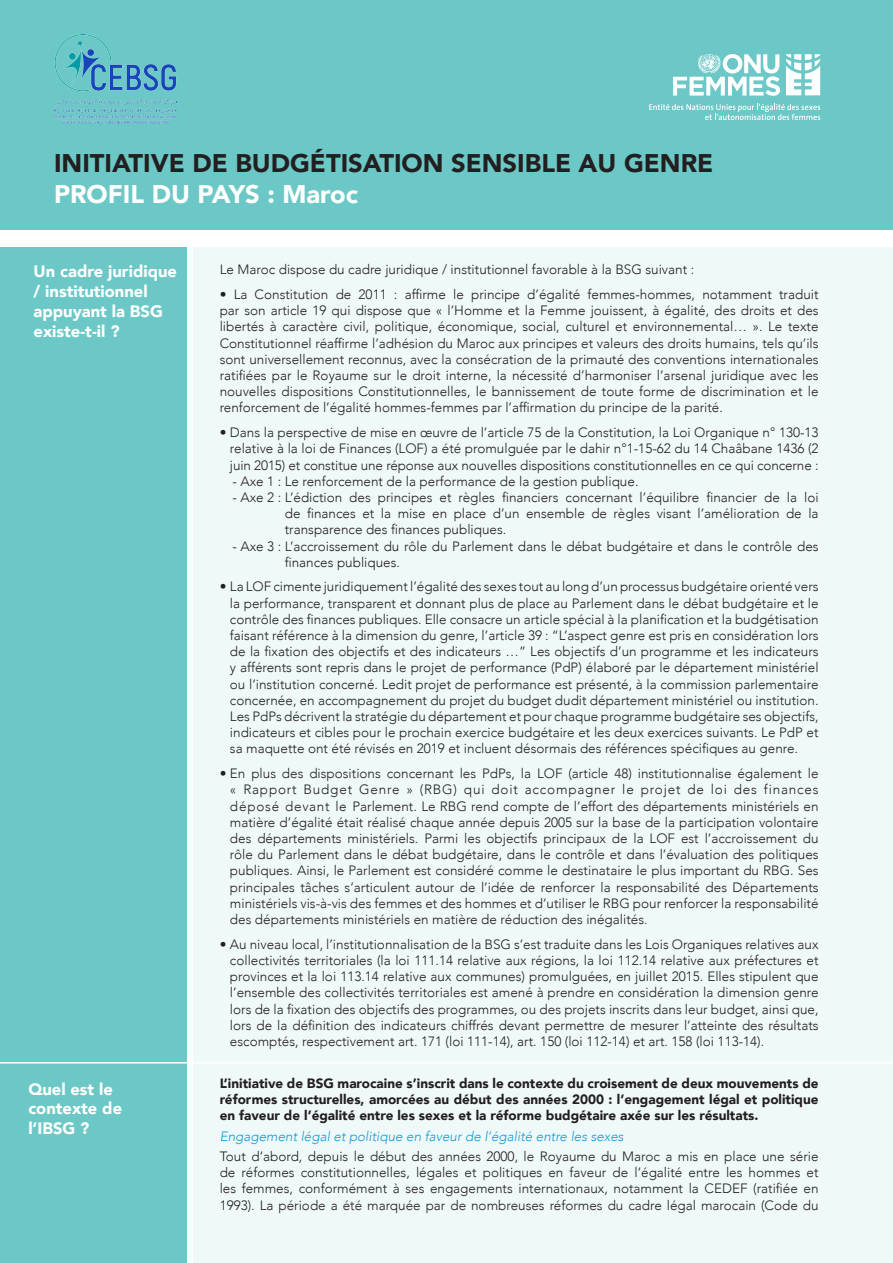
<style>
.page{position:relative;width:893px;height:1263px;background:#fff}
.page>*{position:absolute;margin:0;border:0;box-sizing:border-box;transform-origin:0 0}
.t1{font:900 25.5px "Avenir";color:#231f20}
.t2{font:900 25.5px "Avenir";color:#fff}
.t3{font:900 16.5px/19.8px "Avenir";color:#fff}
.t4{font:300 13.5px/16.2px "Avenir";color:#231f20;text-align:justify}
.t5{font:900 13.5px/16.2px "Avenir";color:#231f20;text-align:justify}
.t6{font:italic 300 13.5px "Avenir";color:#139cd9}
</style>
<div class="page">
<div style="left:0;top:0;width:893px;height:229px;background:#6cc8c6"></div>
<div style="left:0;top:247px;width:186px;height:1016px;background:#6cc8c6"></div>
<div style="left:194px;top:247px;width:699px;height:1016px;background:#f0f9f9"></div>
<svg style="left:673px;top:54px;width:107px;height:42px"></svg>
<svg style="left:786px;top:54px;width:34px;height:41px"></svg>
<svg style="left:649px;top:104px;width:171px;height:16px"></svg>
<img style="left:54px;top:35px;width:123px;height:89px">
<hr style="left:0;top:1062px;width:893px;height:1px;background:#fff">
<p class="t1" style="left:54px;top:141px;width:661px">INITIATIVE DE BUDGÉTISATION SENSIBLE AU GENRE</p>
<p class="t2" style="left:54px;top:172px;width:306px">PROFIL DU PAYS : Maroc</p>
<p class="t3" style="left:34px;top:261px;width:145px">Un cadre juridique / institutionnel appuyant la BSG existe-t-il ?</p>
<p class="t3" style="left:28px;top:1078px;width:95px">Quel est le contexte de l’IBSG ?</p>
<p class="t4" style="left:220px;top:262px;width:476px">Le Maroc dispose du cadre juridique / institutionnel favorable à la BSG suivant :</p>
<p class="t4" style="left:220px;top:286px;width:600px">• La Constitution de 2011 : affirme le principe d’égalité femmes-hommes, notamment traduit par son article 19 qui dispose que « l’Homme et la Femme jouissent, à égalité, des droits et des libertés à caractère civil, politique, économique, social, culturel et environnemental… ». Le texte Constitutionnel réaffirme l’adhésion du Maroc aux principes et valeurs des droits humains, tels qu’ils sont universellement reconnus, avec la consécration de la primauté des conventions internationales ratifiées par le Royaume sur le droit interne, la nécessité d’harmoniser l’arsenal juridique avec les nouvelles dispositions Constitutionnelles, le bannissement de toute forme de discrimination et le renforcement de l’égalité hommes-femmes par l’affirmation du principe de la parité.</p>
<p class="t4" style="left:230px;top:424px;width:590px;text-indent:-10px">• Dans la perspective de mise en œuvre de l’article 75 de la Constitution, la Loi Organique n° 130-13 relative à la loi de Finances (LOF) a été promulguée par le dahir n°1-15-62 du 14 Chaâbane 1436 (2 juin 2015) et constitue une réponse aux nouvelles dispositions constitutionnelles en ce qui concerne :</p>
<p class="t4" style="left:232px;top:473px;width:408px">- Axe 1 : Le renforcement de la performance de la gestion publique.</p>
<p class="t4" style="left:285px;top:489px;width:535px;text-indent:-52px">- Axe 2 : L’édiction des principes et règles financiers concernant l’équilibre financier de la loi de finances et la mise en place d’un ensemble de règles visant l’amélioration de la transparence des finances publiques.</p>
<p class="t4" style="left:285px;top:538px;width:535px;text-indent:-52px">- Axe 3 : L’accroissement du rôle du Parlement dans le débat budgétaire et dans le contrôle des finances publiques.</p>
<p class="t4" style="left:230px;top:579px;width:590px;text-indent:-10px">• La LOF cimente juridiquement l’égalité des sexes tout au long d’un processus budgétaire orienté vers la performance, transparent et donnant plus de place au Parlement dans le débat budgétaire et le contrôle des finances publiques. Elle consacre un article spécial à la planification et la budgétisation faisant référence à la dimension du genre, l’article 39 : “L’aspect genre est pris en considération lors de la fixation des objectifs et des indicateurs …” Les objectifs d’un programme et les indicateurs y afférents sont repris dans le projet de performance (PdP) élaboré par le département ministériel ou l’institution concerné. Ledit projet de performance est présenté, à la commission parlementaire concernée, en accompagnement du projet du budget dudit département ministériel ou institution.<br>Les PdPs décrivent la stratégie du département et pour chaque programme budgétaire ses objectifs, indicateurs et cibles pour le prochain exercice budgétaire et les deux exercices suivants. Le PdP et sa maquette ont été révisés en 2019 et incluent désormais des références spécifiques au genre.</p>
<p class="t4" style="left:230px;top:765px;width:590px;text-indent:-10px">• En plus des dispositions concernant les PdPs, la LOF (article 48) institutionnalise également le « Rapport Budget Genre » (RBG) qui doit accompagner le projet de loi des finances déposé devant le Parlement. Le RBG rend compte de l’effort des départements ministériels en matière d’égalité était réalisé chaque année depuis 2005 sur la base de la participation volontaire des départements ministériels. Parmi les objectifs principaux de la LOF est l’accroissement du rôle du Parlement dans le débat budgétaire, dans le contrôle et dans l’évaluation des politiques publiques. Ainsi, le Parlement est considéré comme le destinataire le plus important du RBG. Ses principales tâches s’articulent autour de l’idée de renforcer la responsabilité des Départements ministériels vis-à-vis des femmes et des hommes et d’utiliser le RBG pour renforcer la responsabilité des départements ministériels en matière de réduction des inégalités.</p>
<p class="t4" style="left:230px;top:936px;width:590px;text-indent:-10px">• Au niveau local, l’institutionnalisation de la BSG s’est traduite dans les Lois Organiques relatives aux collectivités territoriales (la loi 111.14 relative aux régions, la loi 112.14 relative aux préfectures et provinces et la loi 113.14 relative aux communes) promulguées, en juillet 2015. Elles stipulent que l’ensemble des collectivités territoriales est amené à prendre en considération la dimension genre lors de la fixation des objectifs des programmes, ou des projets inscrits dans leur budget, ainsi que, lors de la définition des indicateurs chiffrés devant permettre de mesurer l’atteinte des résultats escomptés, respectivement art. 171 (loi 111-14), art. 150 (loi 112-14) et art. 158 (loi 113-14).</p>
<p class="t5" style="left:220px;top:1074px;width:600px">L’initiative de BSG marocaine s’inscrit dans le contexte du croisement de deux mouvements de réformes structurelles, amorcées au début des années 2000 : l’engagement légal et politique en faveur de l’égalité entre les sexes et la réforme budgétaire axée sur les résultats.</p>
<p class="t6" style="left:220px;top:1128px;width:405px">Engagement légal et politique en faveur de l’égalité entre les sexes</p>
<p class="t4" style="left:220px;top:1148px;width:600px">Tout d’abord, depuis le début des années 2000, le Royaume du Maroc a mis en place une série de réformes constitutionnelles, légales et politiques en faveur de l’égalité entre les hommes et les femmes, conformément à ses engagements internationaux, notamment la CEDEF (ratifiée en 1993). La période a été marquée par de nombreuses réformes du cadre légal marocain (Code du</p>
</div>
